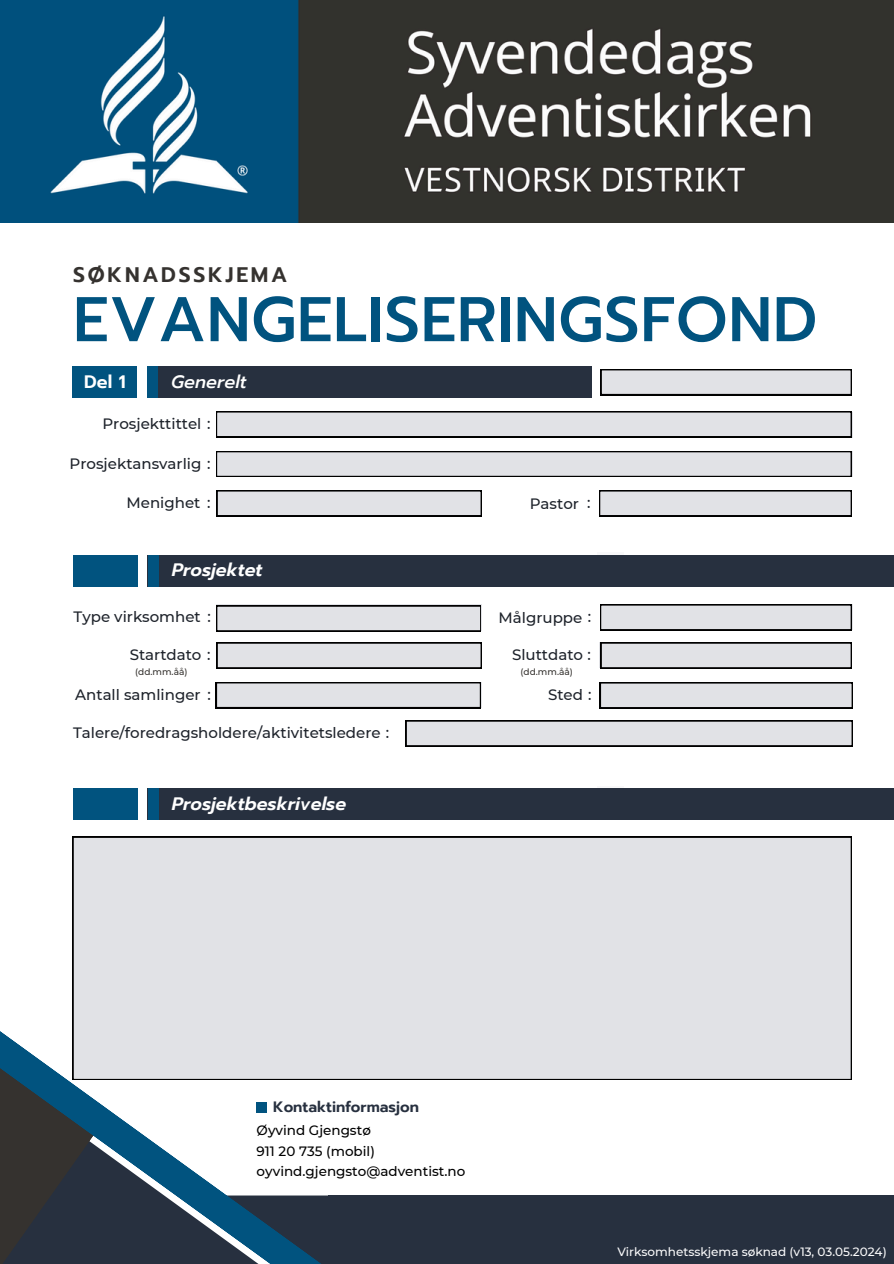
<style>
.page{position:relative;width:894px;height:1264px;background:#fff}
.page>*{position:absolute;margin:0;border:0;box-sizing:border-box;transform-origin:0 0}
.t1{font:500 63px "Prompt";letter-spacing:.01em;color:#01537f}
.t2{font:600 21px "Prompt";letter-spacing:.13em;color:#35322f}
.t3{font:italic 600 18px "Prompt";color:#fff}
.t4{font:italic 500 18px "Prompt";color:#fff}
.t5{font:600 18px "Prompt";color:#fff}
.t6{font:500 15px "Montserrat";color:#1e232b}
.t7{font:600 15px "Prompt";color:#27303f}
.t8{font:500 13.5px "Montserrat";color:#000}
.t9{font:500 12px "Montserrat";color:#fbfbfc}
.t10{font:500 9px "Montserrat";color:#35322f}
</style>
<div class="page">
<div style="left:328px;top:1195px;width:565px;height:68px;background:#27303f"></div>
<img style="left:0;top:0;width:893px;height:222px">
<svg style="left:0;top:1004px;width:355px;height:259px"></svg>
<div style="left:256px;top:1102px;width:10px;height:10px;background:#01537f"></div>
<svg style="left:216px;top:604px;width:266px;height:26px"></svg>
<div style="left:147px;top:366px;width:444px;height:32px;background:#27303f"></div>
<div style="left:73px;top:366px;width:64px;height:32px;background:#01537f"></div>
<div style="left:147px;top:366px;width:11px;height:32px;background:#01537f"></div>
<div style="left:596px;top:785px;width:27px;height:26px;background:#f8f8f9"></div>
<div style="left:147px;top:788px;width:746px;height:31px;background:#27303f"></div>
<div style="left:73px;top:788px;width:64px;height:31px;background:#01537f"></div>
<div style="left:148px;top:788px;width:10px;height:31px;background:#01537f"></div>
<div style="left:596px;top:552px;width:27px;height:26px;background:#f8f8f9"></div>
<div style="left:147px;top:555px;width:746px;height:31px;background:#27303f"></div>
<div style="left:73px;top:555px;width:64px;height:31px;background:#01537f"></div>
<div style="left:148px;top:555px;width:10px;height:31px;background:#01537f"></div>
<svg style="left:600px;top:369px;width:251px;height:26px;background:#c9cacd"></svg>
<svg style="left:216px;top:411px;width:635px;height:26px;background:#cacbce"></svg>
<svg style="left:216px;top:451px;width:635px;height:26px;background:#cacbce"></svg>
<svg style="left:217px;top:490px;width:264px;height:26px;background:#c9cace"></svg>
<svg style="left:599px;top:490px;width:252px;height:26px;background:#c9cace"></svg>
<svg style="left:216px;top:605px;width:264px;height:26px;background:#c9cace"></svg>
<svg style="left:217px;top:642px;width:264px;height:26px;background:#c9cace"></svg>
<svg style="left:216px;top:682px;width:264px;height:26px;background:#c9cace"></svg>
<svg style="left:600px;top:604px;width:251px;height:26px;background:#c9cace"></svg>
<svg style="left:600px;top:642px;width:251px;height:26px;background:#c9cacd"></svg>
<svg style="left:599px;top:682px;width:253px;height:26px;background:#c8c9cd"></svg>
<svg style="left:405px;top:720px;width:447px;height:26px;background:#c9cace"></svg>
<div style="left:73px;top:836px;width:778px;height:243px;background:#e1e2e6"></div>
<p class="t2" style="left:73px;top:259px;width:216px">SØKNADSSKJEMA</p>
<h4 class="t1" style="left:73px;top:272px;width:745px">EVANGELISERINGSFOND</h4>
<h5 class="t5" style="left:84px;top:368px;width:43px">Del 1</h5>
<h4 class="t4" style="left:171px;top:368px;width:77px">Generelt</h4>
<h4 class="t6" style="left:102px;top:415px;width:110px">Prosjekttittel :</h4>
<h4 class="t6" style="left:70px;top:454px;width:142px">Prosjektansvarlig :</h4>
<p class="t6" style="left:126px;top:493px;width:85px">Menighet :</p>
<h5 class="t3" style="left:172px;top:556px;width:92px">Prosjektet</h5>
<h4 class="t6" style="left:529px;top:494px;width:51px">Pastor</h4>
<p class="t6" style="left:587px;top:493px;width:5px">:</p>
<h4 class="t6" style="left:74px;top:607px;width:129px">Type virksomhet</h4>
<p class="t6" style="left:498px;top:608px;width:94px">Målgruppe :</p>
<h4 class="t6" style="left:207px;top:607px;width:5px">:</h4>
<p class="t6" style="left:130px;top:645px;width:82px">Startdato :</p>
<h4 class="t6" style="left:512px;top:645px;width:80px">Sluttdato :</h4>
<p class="t10" style="left:135px;top:666px;width:54px">(dd.mm.åå)</p>
<h4 class="t10" style="left:520px;top:666px;width:54px">(dd.mm.åå)</h4>
<h4 class="t6" style="left:75px;top:685px;width:127px">Antall samlinger</h4>
<p class="t6" style="left:207px;top:685px;width:5px">:</p>
<h4 class="t6" style="left:548px;top:685px;width:45px">Sted :</h4>
<p class="t6" style="left:73px;top:723px;width:317px">Talere/foredragsholdere/aktivitetsledere :</p>
<h5 class="t3" style="left:172px;top:790px;width:176px">Prosjektbeskrivelse</h5>
<h2 class="t7" style="left:273px;top:1095px;width:147px">Kontaktinformasjon</h2>
<h1 class="t8" style="left:256px;top:1121px;width:116px">Øyvind Gjengstø</h1>
<h3 class="t8" style="left:256px;top:1143px;width:120px">911 20 735 (mobil)</h3>
<h3 class="t8" style="left:256px;top:1163px;width:210px">oyvind.gjengsto@adventist.no</h3>
<h6 class="t9" style="left:617px;top:1243px;width:271px">Virksomhetsskjema søknad (v13, 03.05.2024)</h6>
</div>
